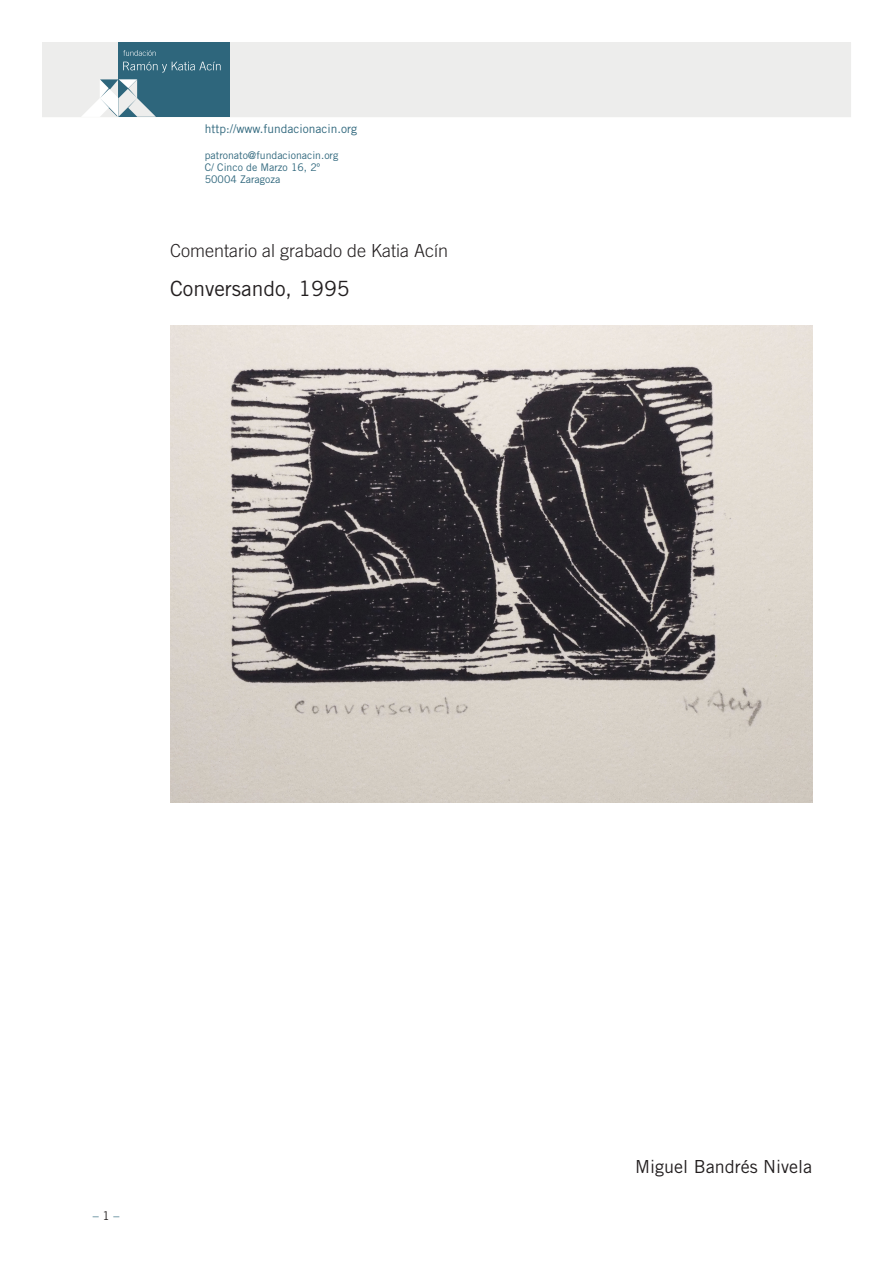
<style>
.page{position:relative;width:893px;height:1263px;background:#fff}
.page>*{position:absolute;margin:0;border:0;box-sizing:border-box;transform-origin:0 0}
.t1{font:21px "Trade Gothic";color:#231f20}
.t2{font:300 18px "Trade Gothic";color:#231f20}
.t3{font:18px "Trade Gothic";color:#231f20}
.t4{font:12px "Trade Gothic";color:#2e667c}
.t5{font:10.5px/12px "Trade Gothic";color:#2e667c}
.s1{color:#231f20}
</style>
<div class="page">
<div style="left:42px;top:42px;width:809px;height:75px;background:#ededec"></div>
<div style="left:119px;top:42px;width:111px;height:75px;background:#2e667c"></div>
<svg style="left:123px;top:62px;width:98px;height:10px"></svg>
<svg style="left:123px;top:50px;width:33px;height:6px"></svg>
<svg style="left:81px;top:79px;width:75px;height:38px"></svg>
<img style="left:170px;top:325px;width:642px;height:478px">
<p class="t4" style="left:205px;top:124px;width:154px">http://www.fundacionacin.org</p>
<p class="t5" style="left:205px;top:150px;width:135px">patronato@fundacionacin.org<br>C/ Cinco de Marzo 16, 2º<br>50004 Zaragoza</p>
<h2 class="t2" style="left:170px;top:244px;width:280px">Comentario al grabado de Katia Acín</h2>
<h1 class="t1" style="left:170px;top:281px;width:181px">Conversando, 1995</h1>
<p class="t4" style="left:93px;top:1212px;width:28px">– <span class="s1">1</span> –</p>
<h2 class="t3" style="left:635px;top:1160px;width:178px">Miguel Bandrés Nivela</h2>
</div>
